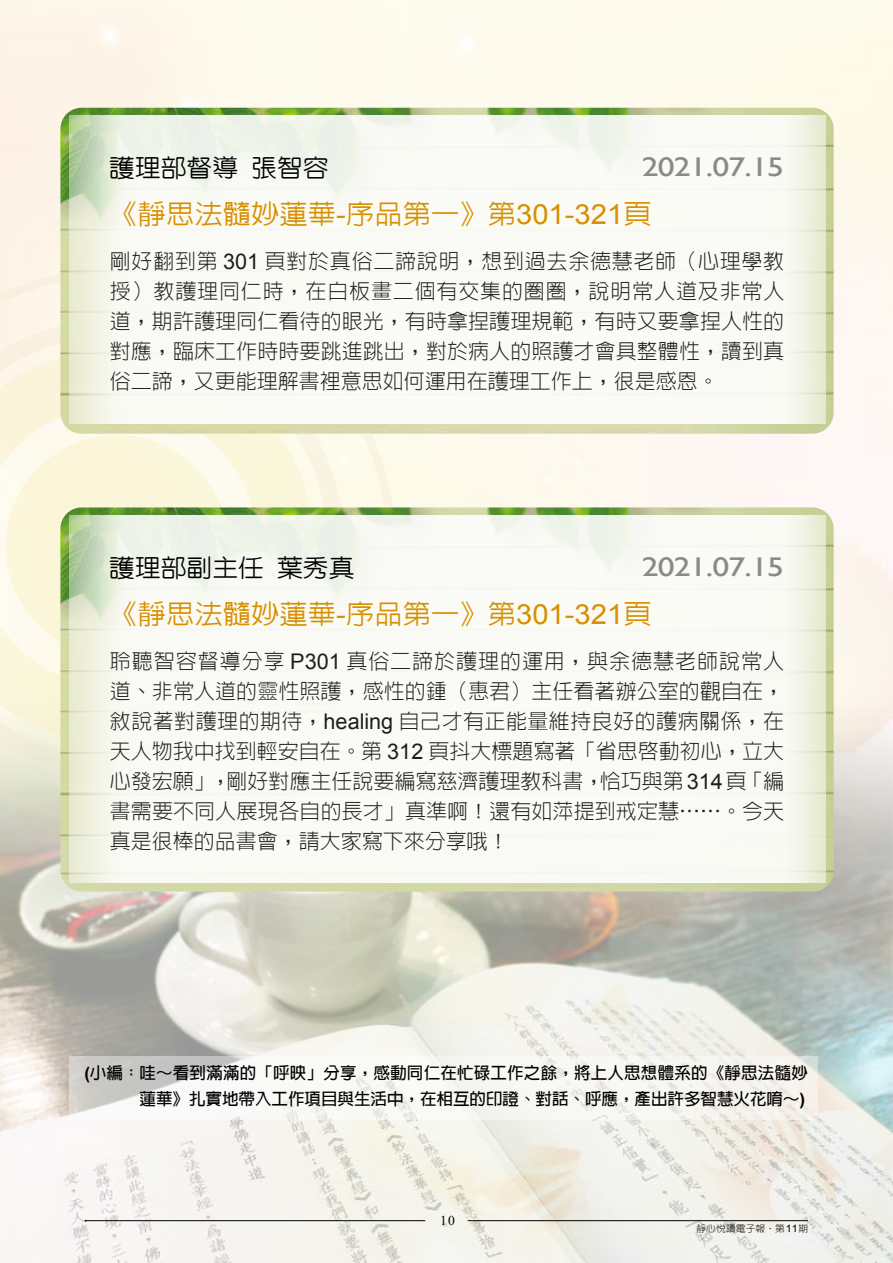
<style>
.page{position:relative;width:893px;height:1263px;background:#fff}
.page>*{position:absolute;margin:0;border:0;box-sizing:border-box;transform-origin:0 0}
.t1{font:500 27px "AR Hei B5";color:#d88f00;scale:1.05 1}
.t2{font:27px "Gill Sans";letter-spacing:-.025em;color:#898989;scale:1.25 1}
.t3{font:500 24.45px "AR Yuan B5";color:#000;scale:1.06 1}
.t4{font:300 21px/30px "AR Hei B5";letter-spacing:.005em;color:#1f1e1d;text-align:justify}
.t5{font:700 16.5px/25.5px "AR Hei B5";color:#000;text-align:right}
.t6{font:13.5px "Times New Roman";color:#000}
.t7{font:300 9.3px "AR Hei B5";letter-spacing:.01em;color:#000;scale:1.05 1}
.s1{font-family:"Arial";font-weight:400;font-size:27.75px}
.s2{font-family:"Arial";font-weight:400;font-size:21.6px}
.s3{font-family:"Arial";font-size:16.95px}
.s4{font-family:"AR Yuan B5";font-weight:700}
.s5{font-family:"Arial";font-weight:400;font-size:10.2px}
</style>
<div class="page">
<img style="left:0;top:692px;width:893px;height:571px">
<hr style="left:86px;top:1220px;width:339px;height:1px;background:#000">
<hr style="left:468px;top:1220px;width:340px;height:1px;background:#000">
<svg style="left:0;top:268px;width:395px;height:557px;background:#f9f4df"></svg>
<img style="left:60px;top:108px;width:774px;height:326px">
<img style="left:69px;top:115px;width:756px;height:309px">
<img style="left:60px;top:507px;width:774px;height:384px">
<img style="left:69px;top:515px;width:756px;height:367px">
<svg style="left:69px;top:1056px;width:749px;height:64px;fill:#f8f7f4"></svg>
<p class="t3" style="left:109px;top:155px;width:124px">護理部督導</p>
<p class="t3" style="left:251px;top:155px;width:75px">張智容</p>
<p class="t2" style="left:642px;top:151px;width:115px">2021.07.15</p>
<p class="t1" style="left:110px;top:200px;width:518px">《靜思法髓妙蓮華<span class="s1">-</span>序品第一》第<span class="s1">301-321</span>頁</p>
<p class="t4" style="left:110px;top:246px;width:676px">剛好翻到第 <span class="s2">301</span> 頁對於真俗二諦說明，想到過去余德慧老師（心理學教授）教護理同仁時，在白板畫二個有交集的圈圈，說明常人道及非常人道，期許護理同仁看待的眼光，有時拿捏護理規範，有時又要拿捏人性的對應，臨床工作時時要跳進跳出，對於病人的照護才會具整體性，讀到真俗二諦，又更能理解書裡意思如何運用在護理工作上，很是感恩。</p>
<p class="t3" style="left:277px;top:555px;width:75px">葉秀真</p>
<p class="t3" style="left:109px;top:555px;width:148px">護理部副主任</p>
<p class="t2" style="left:642px;top:551px;width:115px">2021.07.15</p>
<p class="t1" style="left:110px;top:600px;width:518px">《靜思法髓妙蓮華<span class="s1">-</span>序品第一》第<span class="s1">301-321</span>頁</p>
<p class="t4" style="left:110px;top:646px;width:676px;text-align:right">聆聽智容督導分享 <span class="s2">P301</span> 真俗二諦於護理的運用，與余德慧老師說常人道、非常人道的靈性照護，感性的鍾（惠君）主任看著辦公室的觀自在，敘說著對護理的期待，<span class="s2">healing</span> 自己才有正能量維持良好的護病關係，在天人物我中找到輕安自在。第 <span class="s2">312</span> 頁抖大標題寫著「省思啟動初心，立大「編</p>
<p class="t4" style="left:227px;top:766px;width:379px">剛好對應主任說要編寫慈濟護理教科書，</p>
<p class="t4" style="left:600px;top:766px;width:148px">恰巧與第<span class="s2">314</span>頁</p>
<p class="t4" style="left:110px;top:766px;width:676px;text-align:left">心發宏願」<br>書需要不同人展現各自的長才」真準啊！還有如萍提到戒定慧……。今天真是很棒的品書會，請大家寫下來分享哦!</p>
<p class="t4" style="left:210px;top:766px;width:22px">，</p>
<p class="t5" style="left:84px;top:1060px;width:725px"><span class="s3">(</span>小編：哇～看到滿滿的「呼映」分享，感動同仁在忙碌工作之餘，將上人思想體系的《靜思法髓妙蓮華》扎實地帶入工作項目與生活中，在相互的印證、對話、呼應，產出許多智慧火花唷~<span class="s3">(</span></p>
<p class="t6" style="left:440px;top:1211px;width:16px">10</p>
<p class="t7" style="left:696px;top:1223px;width:108px">靜心悅讀電子報<span class="s4">．</span>第<span class="s5">11</span>期</p>
</div>
